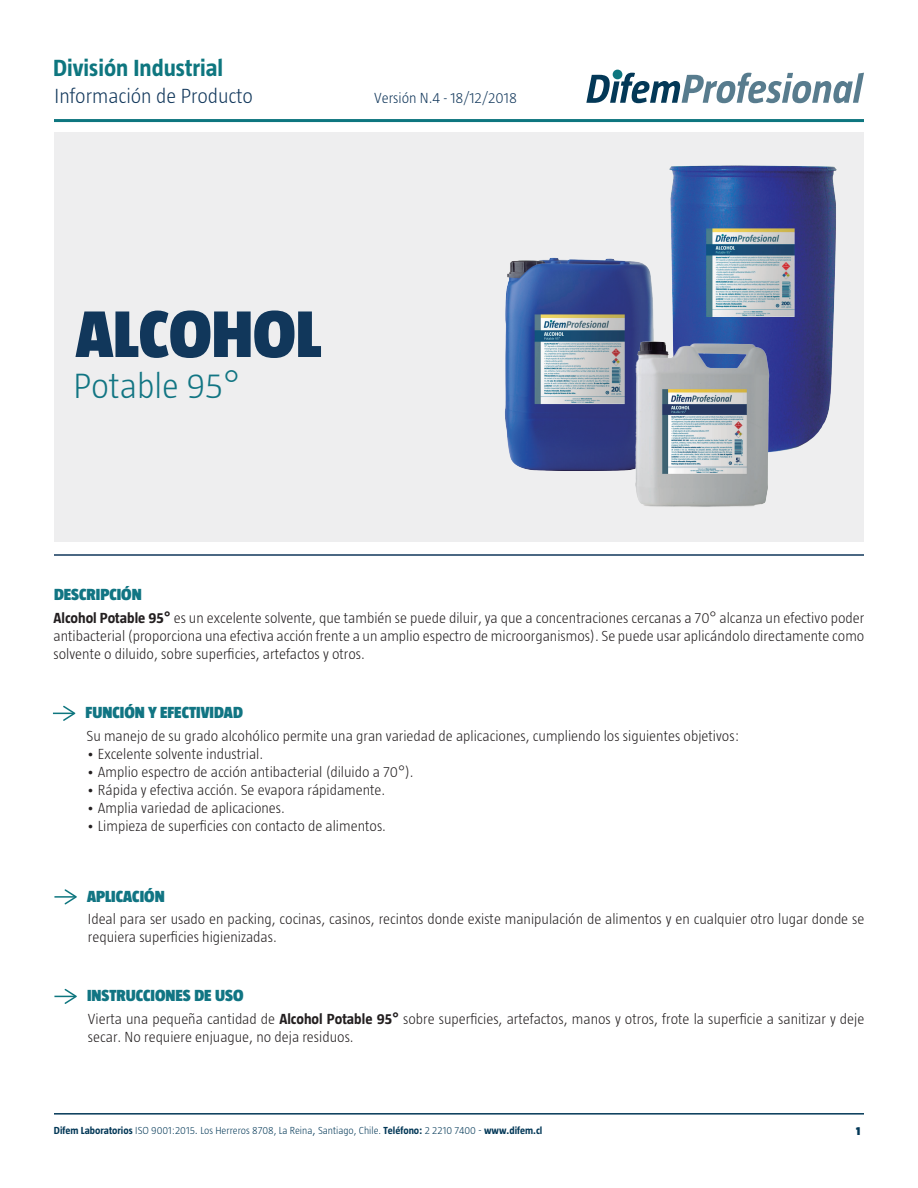
<style>
.page{position:relative;width:918px;height:1188px;background:#fff}
.page>*{position:absolute;margin:0;border:0;box-sizing:border-box;transform-origin:0 0}
.t1{font:900 67.5px "Taz";color:#11375b}
.t2{font:300 36px "Taz";color:#117583}
.t3{font:700 24px "Taz";color:#0e767f}
.t4{font:300 21px "Taz";color:#11375b}
.t5{font:900 16.5px "Taz";color:#117583}
.t6{font:300 15px/18px "Taz";color:#231f20}
.t7{font:300 15px "Taz";color:#11375b}
.t8{font:900 12px "Taz";color:#033857}
.t9{font:300 10.5px "Taz";color:#033857}
.s1{font-weight:700}
.s2{font-size:12px}
</style>
<div class="page">
<div style="left:54px;top:132px;width:810px;height:410px;background:#eeeeef"></div>
<hr style="left:54px;top:1113px;width:810px;height:2px;background:#033857">
<hr style="left:54px;top:554px;width:810px;height:2px;background:#11375b">
<svg style="left:53px;top:706px;width:22px;height:15px"></svg>
<hr style="left:54px;top:896px;width:21px;height:2px;background:#0e767f">
<svg style="left:65px;top:889px;width:12px;height:15px"></svg>
<svg style="left:54px;top:989px;width:23px;height:15px"></svg>
<hr style="left:54px;top:119px;width:810px;height:3px;background:#0e767f">
<div style="left:613px;top:70px;width:9px;height:9px;background:#0e767f;border-radius:50%"></div>
<svg style="left:586px;top:73px;width:278px;height:30px"></svg>
<img style="left:646px;top:119px;width:218px;height:326px">
<img style="left:505px;top:247px;width:157px;height:224px">
<img style="left:614px;top:329px;width:188px;height:227px">
<h3 class="t3" style="left:53px;top:54px;width:172px">División Industrial</h3>
<h3 class="t4" style="left:55px;top:84px;width:200px">Información de Producto</h3>
<p class="t7" style="left:374px;top:90px;width:144px">Versión N.4 - 18/12/2018</p>
<h1 class="t1" style="left:76px;top:296px;width:247px">ALCOHOL</h1>
<h2 class="t2" style="left:74px;top:366px;width:168px">Potable 95°</h2>
<p class="t5" style="left:54px;top:585px;width:89px">DESCRIPCIÓN</p>
<p class="t6" style="left:53px;top:609px;width:812px;text-align:justify"><span class="s1">Alcohol Potable 95°</span> es un excelente solvente, que también se puede diluir, ya que a concentraciones cercanas a 70° alcanza un efectivo poder antibacterial (proporciona una efectiva acción frente a un amplio espectro de microorganismos). Se puede usar aplicándolo directamente como solvente o diluido, sobre superficies, artefactos y otros.</p>
<p class="t5" style="left:85px;top:703px;width:159px">FUNCIÓN Y EFECTIVIDAD</p>
<p class="t6" style="left:86px;top:726px;width:654px">Su manejo de su grado alcohólico permite una gran variedad de aplicaciones, cumpliendo los siguientes objetivos:</p>
<p class="t6" style="left:86px;top:744px;width:178px">• Excelente solvente industrial.</p>
<p class="t6" style="left:86px;top:762px;width:329px">• Amplio espectro de acción antibacterial (diluido a 70°).</p>
<p class="t6" style="left:86px;top:780px;width:300px">• Rápida y efectiva acción. Se evapora rápidamente.</p>
<p class="t6" style="left:86px;top:798px;width:200px">• Amplia variedad de aplicaciones.</p>
<p class="t6" style="left:86px;top:816px;width:301px">• Limpieza de superficies con contacto de alimentos.</p>
<p class="t5" style="left:87px;top:887px;width:79px">APLICACIÓN</p>
<p class="t6" style="left:88px;top:910px;width:778px">Ideal para ser usado en packing, cocinas, casinos, recintos donde existe manipulación de alimentos y en cualquier otro lugar donde se requiera superficies higienizadas.</p>
<p class="t5" style="left:87px;top:986px;width:158px">INSTRUCCIONES DE USO</p>
<p class="t6" style="left:88px;top:1009px;width:778px">Vierta una pequeña cantidad de <span class="s1">Alcohol Potable 95°</span> sobre superficies, artefactos, manos y otros, frote la superficie a sanitizar y deje secar. No requiere enjuague, no deja residuos.</p>
<p class="t9" style="left:54px;top:1125px;width:490px"><span class="s1">Difem Laboratorios</span> ISO 9001:2015<span class="s2">.</span> Los Herreros 8708, La Reina<span class="s2">,</span> Santiago, Chile. <span class="s1">Teléfono:</span> 2 2210 7400 <span class="s2">-</span> <span class="s1">www.difem.cl</span></p>
<p class="t8" style="left:856px;top:1124px;width:6px">1</p>
</div>
